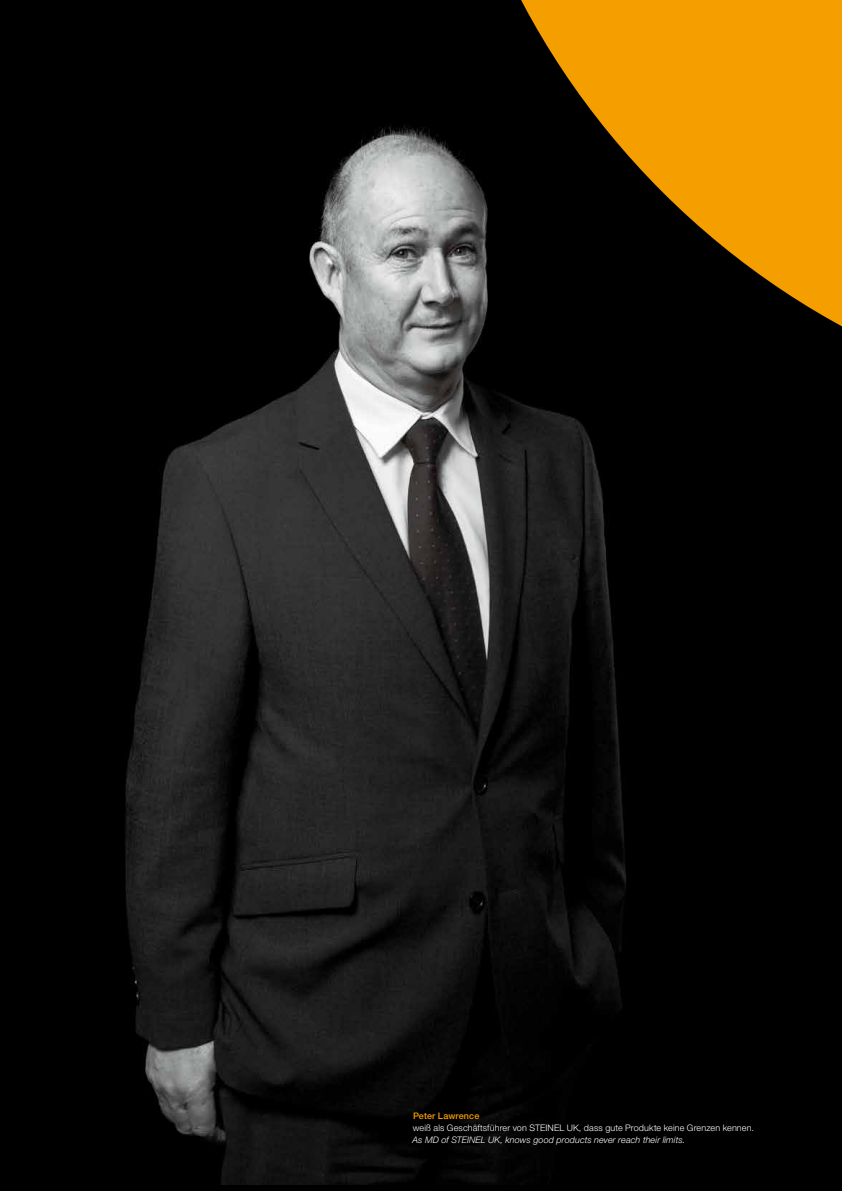
<style>
.page{position:relative;width:842px;height:1191px;background:#000}
.page>*{position:absolute;margin:0;border:0;box-sizing:border-box;transform-origin:0 0}
.t1{font:300 9px "Helvetica Neue LT";letter-spacing:.01em;color:#fff}
.t2{font:italic 300 9px "Helvetica Neue LT";letter-spacing:.01em;color:#fff}
.t3{font:500 9px "Helvetica Neue LT";letter-spacing:.015em;color:#f59e00}
</style>
<div class="page">
<img style="left:125px;top:150px;width:501px;height:1034px">
<svg style="left:356px;top:0;width:486px;height:498px"></svg>
<p class="t3" style="left:413px;top:1110px;width:68px">Peter Lawrence</p>
<p class="t1" style="left:413px;top:1121px;width:343px">weiß als Geschäftsführer von STEINEL UK, dass gute Produkte keine Grenzen kennen.</p>
<p class="t2" style="left:412px;top:1134px;width:274px">As MD of STEINEL UK, knows good products never reach their limits.</p>
</div>
